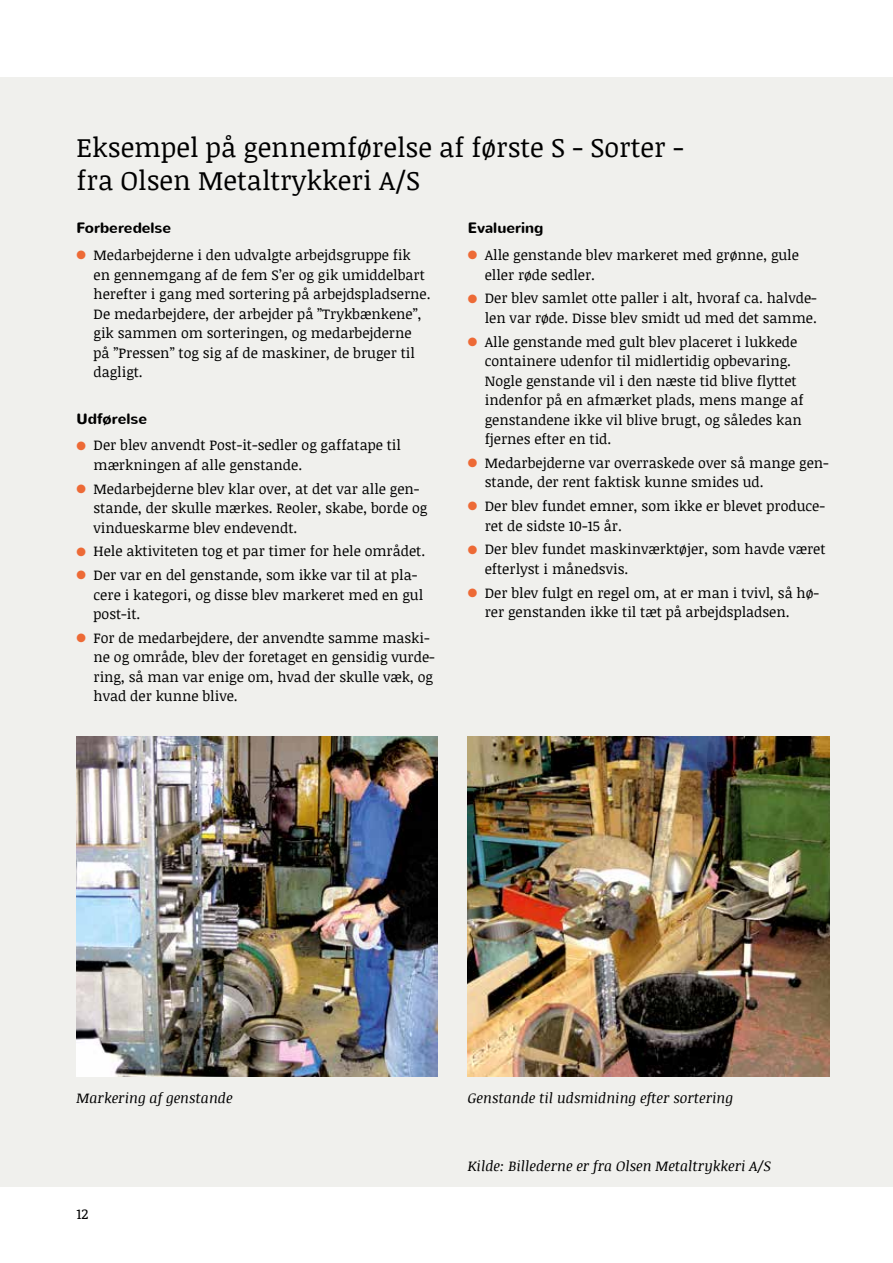
<style>
.page{position:relative;width:893px;height:1263px;background:#fff}
.page>*{position:absolute;margin:0;border:0;box-sizing:border-box;transform-origin:0 0}
.t1{font:27px/33px "Noticia Text";color:#000}
.t2{font:700 15px "Nunito";color:#000}
.t3{font:14.25px/19.5px "Noticia Text";color:#000}
.t4{font:italic 14.25px "Noticia Text";color:#000}
.s1{color:#ed6a36}
</style>
<div class="page">
<div style="left:0;top:77px;width:893px;height:1109px;background:#f0f0ed"></div>
<img style="left:77px;top:737px;width:361px;height:340px">
<img style="left:468px;top:737px;width:361px;height:340px">
<h1 class="t1" style="left:77px;top:130px;width:609px">Eksempel på gennemførelse af første S - Sorter - fra Olsen Metaltrykkeri A/S</h1>
<p class="t2" style="left:77px;top:218px;width:96px">Forberedelse</p>
<p class="t3" style="left:94px;top:245px;width:339px;text-indent:-17px"><span class="s1">●</span> Medarbejderne i den udvalgte arbejdsgruppe fik en gennemgang af de fem S’er og gik umiddelbart herefter i gang med sortering på arbejdspladserne.<br>De medarbejdere, der arbejder på ”Trykbænkene”, gik sammen om sorteringen, og medarbejderne på ”Pressen” tog sig af de maskiner, de bruger til dagligt.</p>
<p class="t2" style="left:77px;top:408px;width:72px">Udførelse</p>
<p class="t3" style="left:94px;top:435px;width:309px;text-indent:-17px"><span class="s1">●</span> Der blev anvendt Post-it-sedler og gaffatape til mærkningen af alle genstande.</p>
<p class="t3" style="left:94px;top:478px;width:335px;text-indent:-17px"><span class="s1">●</span> Medarbejderne blev klar over, at det var alle gen&shy;stande, der skulle mærkes. Reoler, skabe, borde og vindueskarme blev endevendt.</p>
<p class="t3" style="left:77px;top:541px;width:350px"><span class="s1">●</span> Hele aktiviteten tog et par timer for hele området.</p>
<p class="t3" style="left:94px;top:565px;width:331px;text-indent:-17px"><span class="s1">●</span> Der var en del genstande, som ikke var til at pla&shy;cere i kategori, og disse blev markeret med en gul post-it.</p>
<p class="t3" style="left:94px;top:628px;width:343px;text-indent:-17px"><span class="s1">●</span> For de medarbejdere, der anvendte samme maski&shy;ne og område, blev der foretaget en gensidig vurde&shy;ring, så man var enige om, hvad der skulle væk, og hvad der kunne blive.</p>
<p class="t2" style="left:468px;top:218px;width:77px">Evaluering</p>
<p class="t3" style="left:485px;top:245px;width:316px;text-indent:-17px"><span class="s1">●</span> Alle genstande blev markeret med grønne, gule eller røde sedler.</p>
<p class="t3" style="left:468px;top:288px;width:351px;text-align:right"><span class="s1">●</span> Der blev samlet otte paller i alt, hvoraf ca. halvde&shy;len var røde. Disse blev smidt ud med det samme.</p>
<p class="t3" style="left:485px;top:331px;width:320px;text-indent:-17px"><span class="s1">●</span> Alle genstande med gult blev placeret i lukkede containere udenfor til midlertidig opbevaring.<br>Nogle genstande vil i den næste tid blive flyttet indenfor på en afmærket plads, mens mange af genstandene ikke vil blive brugt, og således kan fjernes efter en tid.</p>
<p class="t3" style="left:485px;top:453px;width:345px;text-indent:-17px"><span class="s1">●</span> Medarbejderne var overraskede over så mange gen&shy;stande, der rent faktisk kunne smides ud.</p>
<p class="t3" style="left:485px;top:496px;width:342px;text-indent:-17px"><span class="s1">●</span> Der blev fundet emner, som ikke er blevet produce&shy;ret de sidste 10-15 år.</p>
<p class="t3" style="left:485px;top:539px;width:342px;text-indent:-17px"><span class="s1">●</span> Der blev fundet maskinværktøjer, som havde været efterlyst i månedsvis.</p>
<p class="t3" style="left:485px;top:582px;width:336px;text-indent:-17px"><span class="s1">●</span> Der blev fulgt en regel om, at er man i tvivl, så hø&shy;rer genstanden ikke til tæt på arbejdspladsen.</p>
<p class="t4" style="left:77px;top:1088px;width:157px">Markering af genstande</p>
<p class="t4" style="left:468px;top:1088px;width:267px">Genstande til udsmidning efter sortering</p>
<p class="t3" style="left:77px;top:1203px;width:13px">12</p>
<p class="t4" style="left:468px;top:1156px;width:305px">Kilde: Billederne er fra Olsen Metaltrykkeri A/S</p>
</div>
